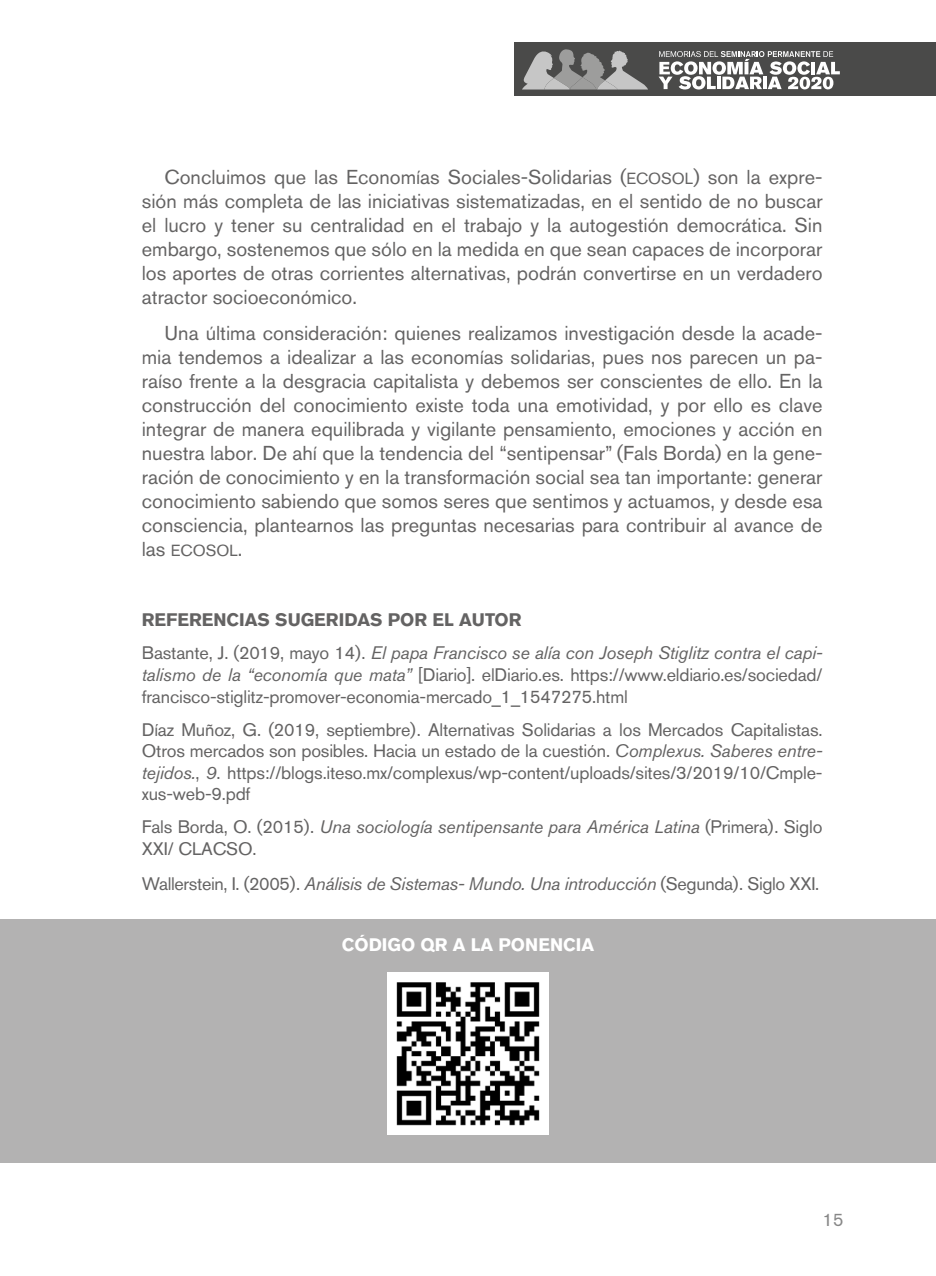
<style>
.page{position:relative;width:936px;height:1276px;background:#fff}
.page>*{position:absolute;margin:0;border:0;box-sizing:border-box;transform-origin:0 0}
.t1{font:20px/24px "Akzidenz Grotesk BQ";color:#646363;text-align:justify}
.t2{font:18px/21.6px "Akzidenz Grotesk BQ";letter-spacing:-.01em;color:#646363}
.t3{font:italic 18px/33px "Akzidenz Grotesk BQ";letter-spacing:-.01em;color:#646363}
.t4{font:700 18px "Akzidenz Grotesk BQ";color:#fff}
.t5{font:18px "Akzidenz Grotesk BQ";color:#878787}
.t6{font:16px "Akzidenz Grotesk BQ";color:#646363}
.s1{font-size:16px}
.s2{font-size:20px}
.s3{font-weight:700;font-style:normal}
.s4{font-style:normal}
.s5{font-style:italic}
</style>
<div class="page">
<div style="left:514px;top:43px;width:421px;height:53px;background:#4a4a49"></div>
<svg style="left:658px;top:51px;width:181px;height:38px"></svg>
<svg style="left:522px;top:49px;width:126px;height:41px"></svg>
<div style="left:0;top:919px;width:935px;height:243px;background:#b3b2b2"></div>
<img style="left:387px;top:972px;width:162px;height:162px">
<p class="t1" style="left:142px;top:165px;width:682px;text-indent:23px">Concluimos que las Economías Sociales-Solidarias (<span class="s1">ECOSOL</span>) son la expre&shy;sión más completa de las iniciativas sistematizadas, en el sentido de no buscar el lucro y tener su centralidad en el trabajo y la autogestión democrática. Sin embargo, sostenemos que sólo en la medida en que sean capaces de incorporar los aportes de otras corrientes alternativas, podrán convertirse en un verdadero atractor socioeconómico.</p>
<p class="t1" style="left:142px;top:320px;width:682px;text-indent:23px">Una última consideración: quienes realizamos investigación desde la acade&shy;mia tendemos a idealizar a las economías solidarias, pues nos parecen un pa&shy;raíso frente a la desgracia capitalista y debemos ser conscientes de ello. En la construcción del conocimiento existe toda una emotividad, y por ello es clave integrar de manera equilibrada y vigilante pensamiento, emociones y acción en nuestra labor. De ahí que la tendencia del “sentipensar” (Fals Borda) en la gene&shy;ración de conocimiento y en la transformación social sea tan importante: generar conocimiento sabiendo que somos seres que sentimos y actuamos, y desde esa consciencia, plantearnos las preguntas necesarias para contribuir al avance de</p>
<p class="t6" style="left:142px;top:540px;width:102px"><span class="s2">las</span> ECOSOL<span class="s2">.</span></p>
<p class="t3" style="left:142px;top:603px;width:682px"><span class="s3">REFERENCIAS SUGERIDAS POR EL AUTOR<br></span><span class="s4">Bastante, J. (2019, mayo 14).</span> El papa Francisco se alía con Joseph Stiglitz contra el capi-</p>
<p class="t2" style="left:142px;top:664px;width:682px"><span class="s5">talismo de la “economía que mata”</span> [Diario]. elDiario.es. https://www.eldiario.es/sociedad/ francisco-stiglitz-promover-economia-mercado_1_1547275.html</p>
<p class="t2" style="left:142px;top:718px;width:682px;text-align:justify">Díaz Muñoz, G. (2019, septiembre). Alternativas Solidarias a los Mercados Capitalistas.<br>Otros mercados son posibles. Hacia un estado de la cuestión. <span class="s5">Complexus. Saberes entre&shy;tejidos.</span>, <span class="s5">9</span>. https://blogs.iteso.mx/complexus/wp-content/uploads/sites/3/2019/10/Cmple&shy;xus-web-9.pdf</p>
<p class="t2" style="left:142px;top:816px;width:682px">Fals Borda, O. (2015). <span class="s5">Una sociología sentipensante para América Latina</span> (Primera). Siglo<br>XXI/ CLACSO.</p>
<p class="t2" style="left:142px;top:873px;width:679px">Wallerstein, I. (2005). <span class="s5">Análisis de Sistemas- Mundo. Una introducción</span> (Segunda). Siglo XXI.</p>
<p class="t4" style="left:342px;top:934px;width:254px">CÓDIGO QR A LA PONENCIA</p>
<p class="t5" style="left:822px;top:1208px;width:22px">15</p>
</div>
